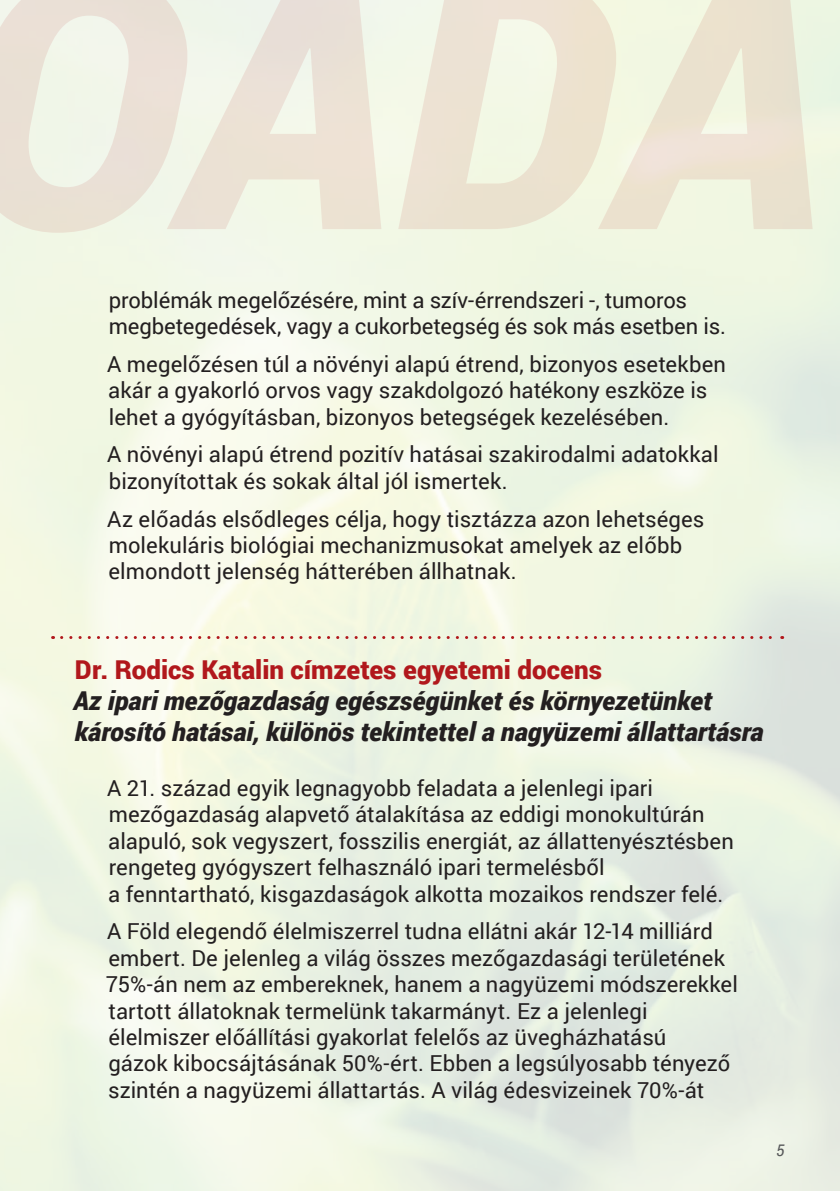
<style>
.page{position:relative;width:840px;height:1191px;background:#fff}
.page>*{position:absolute;margin:0;border:0;box-sizing:border-box;transform-origin:0 0}
.tema{font:italic 900 26px/31.2px "Roboto";color:#231f20}
.alcim{font:900 26px "Roboto";color:#b1181c}
.kenyer{font:22px/26.4px "Roboto";color:#231f20}
.t1{font:italic 16px "Roboto";color:#57585a}
</style>
<div class="page">
<img style="left:0;top:548px;width:839px;height:643px">
<div style="left:0;top:0;width:839px;height:548px;background:#fff;opacity:.75"></div>
<svg style="left:0;top:0;width:839px;height:233px;background:#edeadb"></svg>
<svg style="left:62px;top:636px;width:720px;height:3px;background:#e0beb1"></svg>
<p class="kenyer" style="left:109px;top:286px;width:618px">problémák megelőzésére, mint a szív-érrendszeri -, tumoros megbetegedések, vagy a cukorbetegség és sok más esetben is.</p>
<p class="kenyer" style="left:107px;top:350px;width:620px">A megelőzésen túl a növényi alapú étrend, bizonyos esetekben akár a gyakorló orvos vagy szakdolgozó hatékony eszköze is lehet a gyógyításban, bizonyos betegségek kezelésében.</p>
<p class="kenyer" style="left:107px;top:440px;width:612px">A növényi alapú étrend pozitív hatásai szakirodalmi adatokkal bizonyítottak és sokak által jól ismertek.</p>
<p class="kenyer" style="left:107px;top:505px;width:598px">Az előadás elsődleges célja, hogy tisztázza azon lehetséges molekuláris biológiai mechanizmusokat amelyek az előbb elmondott jelenség hátterében állhatnak.</p>
<p class="alcim" style="left:75px;top:651px;width:528px">Dr. Rodics Katalin címzetes egyetemi docens</p>
<p class="tema" style="left:73px;top:684px;width:691px">Az ipari mezőgazdaság egészségünket és környezetünket károsító hatásai, különös tekintettel a nagyüzemi állattartásra</p>
<p class="kenyer" style="left:107px;top:774px;width:628px">A 21. század egyik legnagyobb feladata a jelenlegi ipari mezőgazdaság alapvető átalakítása az eddigi monokultúrán alapuló, sok vegyszert, fosszilis energiát, az állattenyésztésben rengeteg gyógyszert felhasználó ipari termelésből<br>a fenntartható, kisgazdaságok alkotta mozaikos rendszer felé.</p>
<p class="kenyer" style="left:106px;top:917px;width:633px">A Föld elegendő élelmiszerrel tudna ellátni akár 12-14 milliárd embert. De jelenleg a világ összes mezőgazdasági területének 75%-án nem az embereknek, hanem a nagyüzemi módszerekkel tartott állatoknak termelünk takarmányt. Ez a jelenlegi élelmiszer előállítási gyakorlat felelős az üvegházhatású<br>gázok kibocsájtásának 50%-ért. Ebben a legsúlyosabb tényező szintén a nagyüzemi állattartás. A világ édesvizeinek 70%-át</p>
<p class="t1" style="left:775px;top:1138px;width:10px">5</p>
</div>
